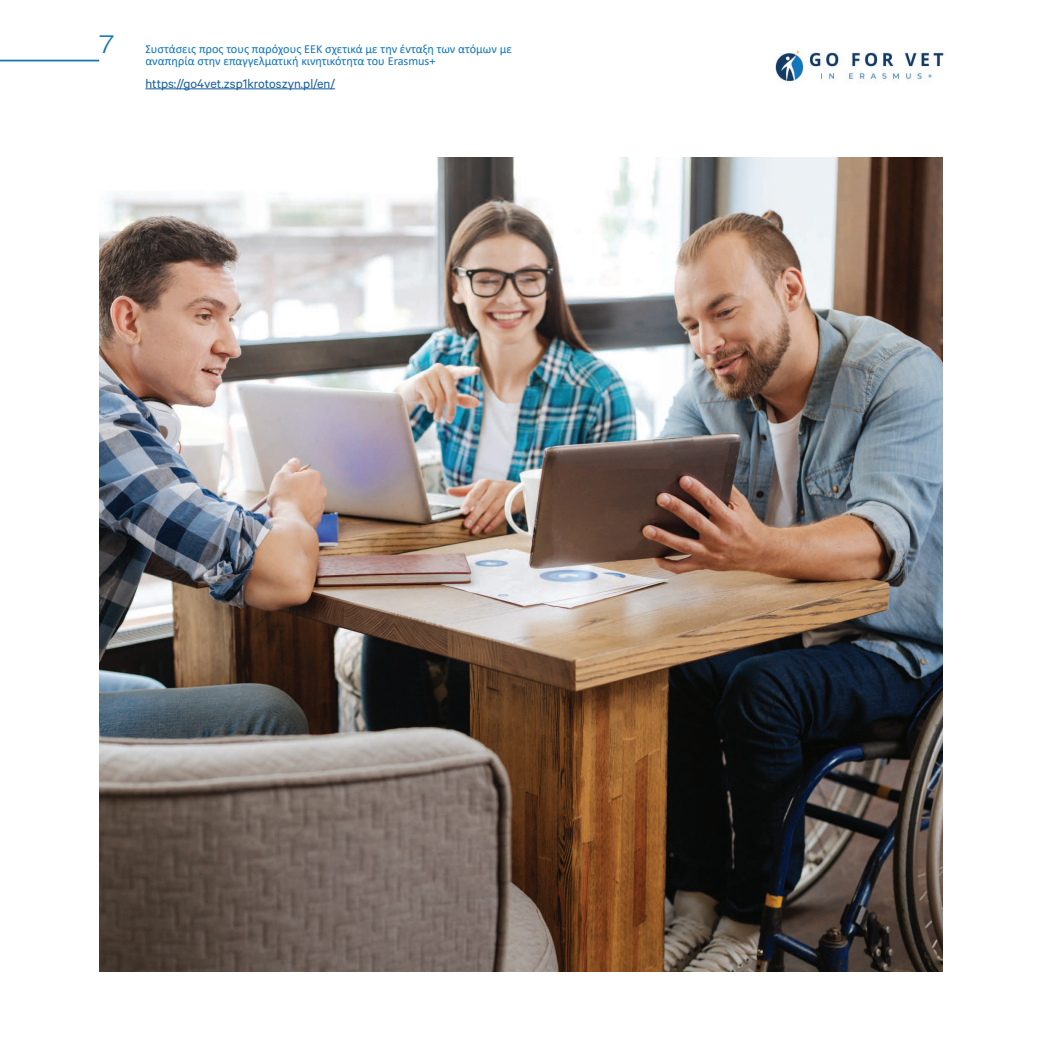
<style>
.page{position:relative;width:1042px;height:1042px;background:#fff}
.page>*{position:absolute;margin:0;border:0;box-sizing:border-box;transform-origin:0 0}
.t1{font:24.5px "Sharp Grotesk Light 21";color:#1074bc}
.t2{font:14px "Calibre";color:#175d9e}
.t3{font:12.25px/12.2px "Calibri";color:#1074bc}
</style>
<div class="page">
<hr style="left:0;top:60px;width:99px;height:1px;background:#1074bc">
<img style="left:775px;top:49px;width:169px;height:35px">
<hr style="left:145px;top:89px;width:190px;height:1px;background:#175d9e">
<img style="left:99px;top:158px;width:844px;height:813px">
<h1 class="t1" style="left:99px;top:25px;width:16px">7</h1>
<p class="t3" style="left:145px;top:42px;width:368px">Συστάσεις προς τους παρόχους ΕΕΚ σχετικά με την ένταξη των ατόμων με αναπηρία στην επαγγελματική κινητικότητα του Erasmus+</p>
<p class="t2" style="left:145px;top:75px;width:191px">https://go4vet.zsp1krotoszyn.pl/en/</p>
</div>
